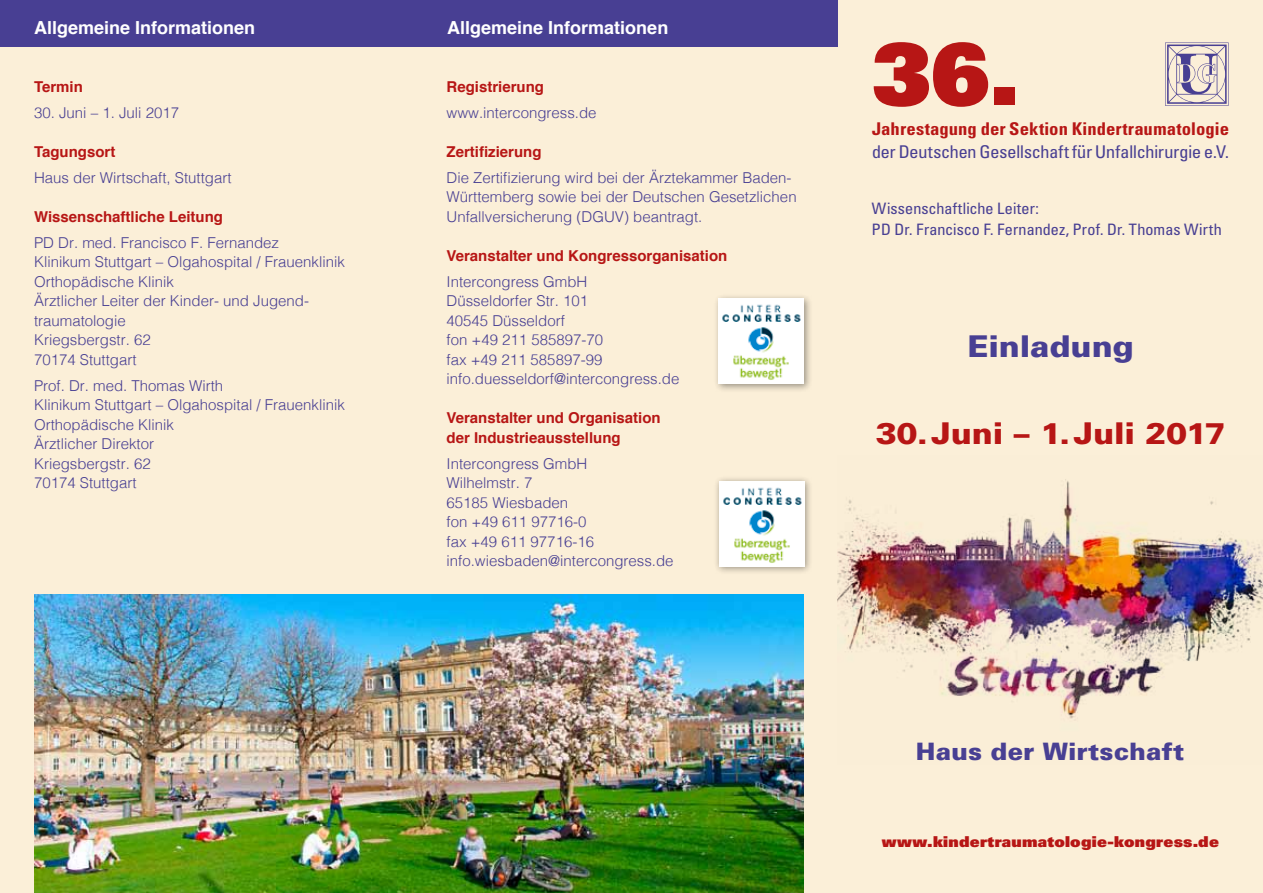
<style>
.page{position:relative;width:1263px;height:893px;background:#fbefd8}
.page>*{position:absolute;margin:0;border:0;box-sizing:border-box;transform-origin:0 0}
.t1{font:900 85.05px "Univers";color:#b71615}
.t2{font:900 30px "Univers";letter-spacing:-.005em;color:#b71615;scale:1.05 1}
.t3{font:900 30px "Univers";color:#483f93;scale:1.05 1}
.t4{font:900 24px "Univers";color:#483f93;scale:1.05 1}
.t5{font:700 18px "Helvetica";color:#fff}
.t6{font:condensed 17.55px "Univers S";letter-spacing:.005em;color:#483f93;scale:1.05 1}
.t7{font:700 condensed 17.55px "Univers S";letter-spacing:.005em;color:#b71615;scale:1.05 1}
.t8{font:condensed 15.75px/21px "Univers S";letter-spacing:.01em;color:#483f93;scale:1.05 1}
.t9{font:300 15px/19.5px "Helvetica";color:#483f93}
.t10{font:700 15px/19.5px "Helvetica";color:#b71615}
.t11{font:900 15px "Univers";letter-spacing:.015em;color:#b71615;scale:1.05 1}
</style>
<div class="page">
<div style="left:413px;top:0;width:425px;height:47px;background:#483f93"></div>
<div style="left:0;top:0;width:413px;height:47px;background:#483f93"></div>
<div style="left:713px;top:293px;width:99px;height:99px;background:#000;opacity:.4"></div>
<img style="left:719px;top:299px;width:85px;height:85px">
<div style="left:714px;top:475px;width:99px;height:100px;background:#000;opacity:.4"></div>
<img style="left:719px;top:481px;width:85px;height:85px">
<img style="left:838px;top:479px;width:425px;height:241px">
<svg style="left:1165px;top:43px;width:63px;height:63px"></svg>
<img style="left:34px;top:595px;width:770px;height:298px">
<p class="t5" style="left:34px;top:13px;width:223px">Allgemeine Informationen</p>
<p class="t5" style="left:447px;top:13px;width:223px">Allgemeine Informationen</p>
<p class="t10" style="left:34px;top:77px;width:50px">Termin</p>
<p class="t9" style="left:34px;top:102px;width:147px">30. Juni – 1. Juli 2017</p>
<p class="t10" style="left:34px;top:142px;width:83px">Tagungsort</p>
<p class="t9" style="left:34px;top:167px;width:199px">Haus der Wirtschaft, Stuttgart</p>
<p class="t10" style="left:34px;top:207px;width:191px">Wissenschaftliche Leitung</p>
<p class="t9" style="left:34px;top:232px;width:312px">PD Dr. med. Francisco F. Fernandez<br>Klinikum Stuttgart – Olgahospital / Frauenklinik<br>Orthopädische Klinik<br>Ärztlicher Leiter der Kinder- und Jugend&shy;traumatologie<br>Kriegsbergstr. 62<br>70174 Stuttgart</p>
<p class="t9" style="left:34px;top:374px;width:312px">Prof. Dr. med. Thomas Wirth<br>Klinikum Stuttgart – Olgahospital / Frauenklinik<br>Orthopädische Klinik<br>Ärztlicher Direktor<br>Kriegsbergstr. 62<br>70174 Stuttgart</p>
<p class="t10" style="left:446px;top:77px;width:99px">Registrierung</p>
<p class="t9" style="left:446px;top:102px;width:152px">www.intercongress.de</p>
<p class="t10" style="left:446px;top:142px;width:97px">Zertifizierung</p>
<p class="t9" style="left:446px;top:167px;width:352px">Die Zertifizierung wird bei der Ärztekammer Baden-<br>Württemberg sowie bei der Deutschen Gesetzlichen<br>Unfallversicherung (DGUV) beantragt.</p>
<p class="t10" style="left:446px;top:246px;width:282px">Veranstalter und Kongressorganisation</p>
<p class="t9" style="left:446px;top:271px;width:234px">Intercongress GmbH<br>Düsseldorfer Str. 101<br>40545 Düsseldorf<br>fon +49 211 585897-70<br>fax +49 211 585897-99 info.duesseldorf@intercongress.de</p>
<p class="t10" style="left:446px;top:408px;width:216px">Veranstalter und Organisation der Industrieausstellung</p>
<p class="t9" style="left:446px;top:452px;width:229px">Intercongress GmbH<br>Wilhelmstr. 7<br>65185 Wiesbaden<br>fon +49 611 97716-0<br>fax +49 611 97716-16 info.wiesbaden@intercongress.de</p>
<h1 class="t1" style="left:872px;top:19px;width:149px">36.</h1>
<p class="t7" style="left:872px;top:119px;width:341px">Jahrestagung der Sektion Kindertraumatologie</p>
<p class="t6" style="left:872px;top:142px;width:341px">der Deutschen Gesellschaft für Unfallchirurgie e.V.</p>
<p class="t8" style="left:872px;top:198px;width:335px">Wissenschaftliche Leiter:<br>PD Dr. Francisco F. Fernandez, Prof. Dr. Thomas Wirth</p>
<h2 class="t3" style="left:967px;top:327px;width:160px">Einladung</h2>
<h2 class="t2" style="left:876px;top:415px;width:335px">30.Juni – 1.Juli 2017</h2>
<h3 class="t4" style="left:916px;top:737px;width:257px">Haus der Wirtschaft</h3>
<p class="t11" style="left:882px;top:832px;width:323px">www.kindertraumatologie-kongress.de</p>
</div>
